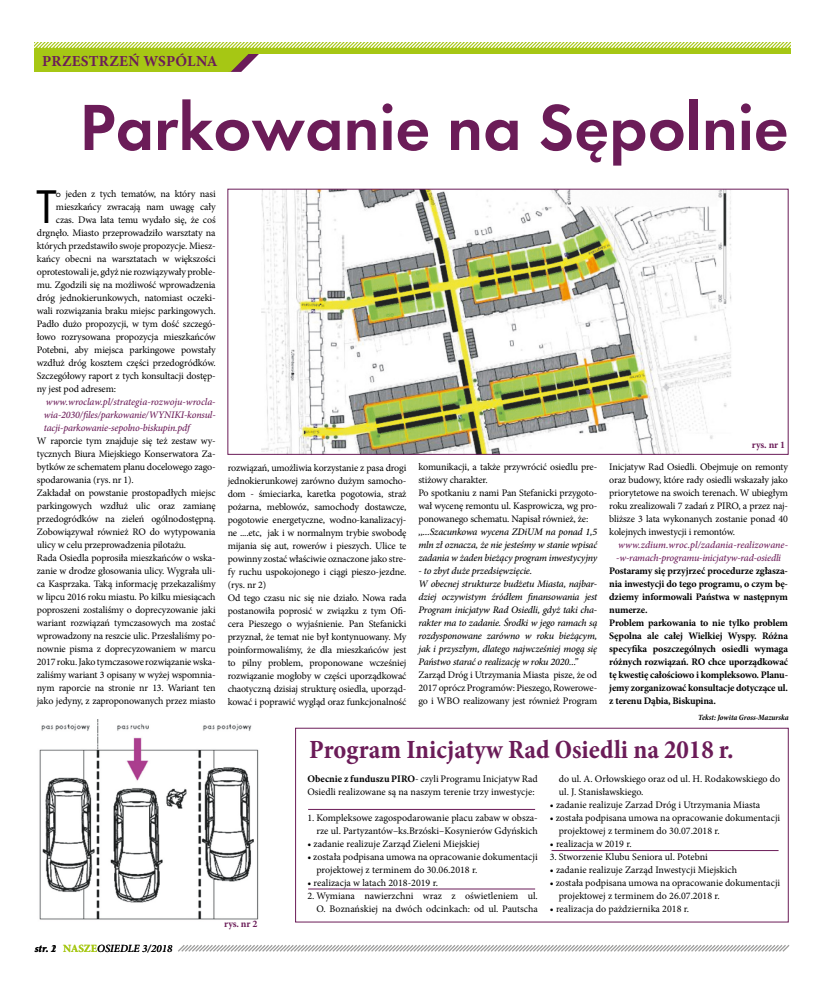
<style>
.page{position:relative;width:820px;height:993px;background:#fff}
.page>*{position:absolute;margin:0;border:0;box-sizing:border-box;transform-origin:0 0}
.t1{font:67.5px "Futura Dem";color:#6b1c58}
.t2{font:49px "Futura Boo";color:#000}
.t3{font:700 condensed 26.5px "Minion Pro";color:#6b1c58}
.t4{font:700 15.3px "Minion Pro";letter-spacing:.02em;color:#6b1c58}
.t5{font:italic 500 11px "Minion Pro";color:#000}
.t6{font:italic 700 11px "Minion Pro";color:#000}
.t7{font:10px/13px "Minion Pro";letter-spacing:-.015em;color:#000}
.t8{font:italic 500 10px/13px "Minion Pro";letter-spacing:-.02em;color:#000;text-align:justify}
.t9{font:700 10px/13px "Minion Pro";letter-spacing:-.015em;color:#000}
.t10{font:italic 500 10px/13px "Minion Pro";letter-spacing:-.02em;color:#6b1c58;text-align:justify}
.t11{font:700 10px "Minion Pro";letter-spacing:-.015em;color:#6b1c58}
.t12{font:italic 700 condensed 8px "Minion Pro";letter-spacing:-.005em;color:#000}
.s1{font-family:"Futura Boo"}
.s2{font-weight:700}
.s3{font-weight:700;font-style:normal;color:#a6c714}
</style>
<div class="page">
<svg style="left:178px;top:945px;width:612px;height:7px"></svg>
<svg style="left:34px;top:42px;width:757px;height:30px"></svg>
<img style="left:39px;top:719px;width:220px;height:201px">
<hr style="left:308px;top:809px;width:227px;height:1px;background:#6b1c58">
<hr style="left:308px;top:888px;width:227px;height:1px;background:#6b1c58">
<hr style="left:551px;top:850px;width:227px;height:1px;background:#6b1c58">
<img style="left:261px;top:191px;width:471px;height:261px">
<h3 class="t4" style="left:42px;top:50px;width:177px">PRZESTRZEŃ WSPÓLNA</h3>
<h1 class="t1" style="left:79px;top:87px;width:710px">Parkowanie na Sępolnie</h1>
<h2 class="t2" style="left:37px;top:177px;width:22px">T</h2>
<p class="t7" style="left:56px;top:187px;width:161px"><span class="s1">o</span> jeden z tych tematów, na który nasi</p>
<p class="t7" style="left:56px;top:200px;width:161px">mieszkańcy zwracają nam uwagę cały</p>
<p class="t7" style="left:56px;top:213px;width:161px">czas. Dwa lata temu wydało się, że coś</p>
<p class="t7" style="left:37px;top:226px;width:180px">drgnęło. Miasto przeprowadziło warsztaty na</p>
<p class="t7" style="left:37px;top:239px;width:180px">których przedstawiło swoje propozycje. Miesz-</p>
<p class="t7" style="left:37px;top:252px;width:180px">kańcy obecni na warsztatach w większości</p>
<p class="t7" style="left:37px;top:265px;width:180px">oprotestowali je, gdyż nie rozwiązywały proble-</p>
<p class="t7" style="left:37px;top:278px;width:180px">mu. Zgodzili się na możliwość wprowadzenia</p>
<p class="t7" style="left:37px;top:291px;width:180px">dróg jednokierunkowych, natomiast oczeki-</p>
<p class="t7" style="left:37px;top:304px;width:180px">wali rozwiązania braku miejsc parkingowych.</p>
<p class="t7" style="left:37px;top:317px;width:180px">Padło dużo propozycji, w tym dość szczegó-</p>
<p class="t7" style="left:37px;top:330px;width:180px">łowo rozrysowana propozycja mieszkańców</p>
<p class="t7" style="left:37px;top:343px;width:180px">Potebni, aby miejsca parkingowe powstały</p>
<p class="t7" style="left:37px;top:356px;width:180px">wzdłuż dróg kosztem części przedogródków.</p>
<p class="t7" style="left:37px;top:369px;width:180px">Szczegółowy raport z tych konsultacji dostęp-</p>
<p class="t7" style="left:37px;top:382px;width:81px">ny jest pod adresem:</p>
<p class="t10" style="left:44px;top:395px;width:173px">www.wroclaw.pl/strategia-rozwoju-wrocla&shy;wia-2030/files/parkowanie/WYNIKI-konsul&shy;tacji-parkowanie-sepolno-biskupin.pdf</p>
<p class="t7" style="left:37px;top:434px;width:180px">W raporcie tym znajduje się też zestaw wy&shy;tycznych Biura Miejskiego Konserwatora Za&shy;bytków ze schematem planu docelowego zago&shy;spodarowania (rys. nr 1).<br>Zakładał on powstanie prostopadłych miejsc parkingowych wzdłuż ulic oraz zamianę przedogródków na zieleń ogólnodostępną.<br>Zobowiązywał również RO do wytypowania ulicy w celu przeprowadzenia pilotażu.<br>Rada Osiedla poprosiła mieszkańców o wska&shy;zanie w drodze głosowania ulicy. Wygrała uli&shy;ca Kasprzaka. Taką informację przekazaliśmy w lipcu 2016 roku miastu. Po kilku miesiącach poproszeni zostaliśmy o doprecyzowanie jaki wariant rozwiązań tymczasowych ma zostać wprowadzony na reszcie ulic. Przesłaliśmy po&shy;nownie pisma z doprecyzowaniem w marcu 2017 roku. Jako tymczasowe rozwiązanie wska&shy;zaliśmy wariant 3 opisany w wyżej wspomnia&shy;nym raporcie na stronie nr 13. Wariant ten jako jedyny, z zaproponowanych przez miasto</p>
<p class="t5" style="left:35px;top:940px;width:139px"><span class="s2">str. 2</span> <span class="s3">NASZE</span>OSIEDLE 3/2018</p>
<p class="t6" style="left:51px;top:940px;width:7px">1</p>
<p class="t7" style="left:227px;top:461px;width:180px">rozwiązań, umożliwia korzystanie z pasa drogi jednokierunkowej zarówno dużym samocho&shy;dom - śmieciarka, karetka pogotowia, straż pożarna, meblowóz, samochody dostawcze, pogotowie energetyczne, wodno-kanalizacyj&shy;ne ....etc, jak i w normalnym trybie swobodę mijania się aut, rowerów i pieszych. Ulice te powinny zostać właściwie oznaczone jako stre&shy;fy ruchu uspokojonego i ciągi pieszo-jezdne. (rys. nr 2)<br>Od tego czasu nic się nie działo. Nowa rada postanowiła poprosić w związku z tym Ofi&shy;cera Pieszego o wyjaśnienie. Pan Stefanicki przyznał, że temat nie był kontynuowany. My poinformowaliśmy, że dla mieszkańców jest to pilny problem, proponowane wcześniej rozwiązanie mogłoby w części uporządkować chaotyczną dzisiaj strukturę osiedla, uporząd&shy;kować i poprawić wygląd oraz funkcjonalność</p>
<p class="t7" style="left:418px;top:460px;width:180px">komunikacji, a także przywrócić osiedlu pre&shy;stiżowy charakter.<br>Po spotkaniu z nami Pan Stefanicki przygoto&shy;wał wycenę remontu ul. Kasprowicza, wg pro&shy;ponowanego schematu. Napisał również, że:</p>
<p class="t8" style="left:418px;top:525px;width:180px">,,...Szacunkowa wycena ZDiUM na ponad 1,5 mln zł oznacza, że nie jesteśmy w stanie wpisać zadania w żaden bieżący program inwestycyjny</p>
<p class="t8" style="left:418px;top:564px;width:180px;text-align:left">- to zbyt duże przedsięwzięcie.<br>W obecnej strukturze budżetu Miasta, najbar&shy;dziej oczywistym źródłem finansowania jest Program inicjatyw Rad Osiedli, gdyż taki cha&shy;rakter ma to zadanie. Środki w jego ramach są rozdysponowane zarówno w roku bieżącym, jak i przyszłym, dlatego najwcześniej mogą się Państwo starać o realizację w roku 2020...”</p>
<p class="t7" style="left:418px;top:668px;width:180px;text-align:justify">Zarząd Dróg i Utrzymania Miasta pisze, że od 2017 oprócz Programów: Pieszego, Rowerowe&shy;go i WBO realizowany jest również Program</p>
<p class="t11" style="left:751px;top:437px;width:35px">rys. nr 1</p>
<p class="t7" style="left:609px;top:460px;width:180px;text-align:justify">Inicjatyw Rad Osiedli. Obejmuje on remonty oraz budowy, które rady osiedli wskazały jako priorytetowe na swoich terenach. W ubiegłym roku zrealizowali 7 zadań z PIRO, a przez naj&shy;bliższe 3 lata wykonanych zostanie ponad 40 kolejnych inwestycji i remontów.</p>
<p class="t10" style="left:616px;top:538px;width:173px">www.zdium.wroc.pl/zadania-realizowane--w-ramach-programu-inicjatyw-rad-osiedli</p>
<p class="t9" style="left:609px;top:563px;width:180px">Postaramy się przyjrzeć procedurze zgłasza&shy;nia inwestycji do tego programu, o czym bę&shy;dziemy informowali Państwa w następnym numerze.<br>Problem parkowania to nie tylko problem Sępolna ale całej Wielkiej Wyspy. Różna specyfika poszczególnych osiedli wymaga różnych rozwiązań. RO chce uporządkować tę kwestię całościowo i kompleksowo. Planu&shy;jemy zorganizować konsultacje dotyczące ul. z terenu Dąbia, Biskupina.</p>
<p class="t12" style="left:698px;top:711px;width:92px">Tekst: Jowita Gross-Mazurska</p>
<h3 class="t3" style="left:309px;top:731px;width:426px">Program Inicjatyw Rad Osiedli na 2018 r.</h3>
<p class="t11" style="left:224px;top:916px;width:35px">rys. nr 2</p>
<p class="t7" style="left:307px;top:771px;width:232px"><span class="s2">Obecnie z funduszu PIRO</span>- czyli Programu Inicjatyw Rad<br>Osiedli realizowane są na naszym terenie trzy inwestycje:</p>
<p class="t7" style="left:307px;top:810px;width:232px;text-align:right">1. Kompleksowe zagospodarowanie placu zabaw w obsza&shy;rze ul. Partyzantów–ks.Brzóski–Kosynierów Gdyńskich</p>
<p class="t7" style="left:307px;top:836px;width:174px">• zadanie realizuje Zarząd Zieleni Miejskiej</p>
<p class="t7" style="left:316px;top:849px;width:223px;text-indent:-9px">• została podpisana umowa na opracowanie dokumentacji projektowej z terminem do 30.06.2018 r.</p>
<p class="t7" style="left:307px;top:875px;width:132px">• realizacja w latach 2018-2019 r.</p>
<p class="t7" style="left:307px;top:888px;width:232px;text-align:right">2. Wymiana nawierzchni wraz z oświetleniem ul.<br>O. Boznańskiej na dwóch odcinkach: od ul. Pautscha</p>
<p class="t7" style="left:558px;top:771px;width:223px">do ul. A. Orłowskiego oraz od ul. H. Rodakowskiego do ul. J. Stanisławskiego.</p>
<p class="t7" style="left:549px;top:797px;width:212px">• zadanie realizuje Zarzad Dróg i Utrzymania Miasta</p>
<p class="t7" style="left:558px;top:810px;width:223px;text-indent:-9px">• została podpisana umowa na opracowanie dokumentacji projektowej z terminem do 30.07.2018 r.</p>
<p class="t7" style="left:549px;top:836px;width:83px">• realizacja w 2019 r.</p>
<p class="t7" style="left:549px;top:849px;width:159px">3. Stworzenie Klubu Seniora ul. Potebni</p>
<p class="t7" style="left:549px;top:862px;width:189px">• zadanie realizuje Zarząd Inwestycji Miejskich</p>
<p class="t7" style="left:558px;top:875px;width:223px;text-indent:-9px">• została podpisana umowa na opracowanie dokumentacji projektowej z terminem do 26.07.2018 r.</p>
<p class="t7" style="left:549px;top:901px;width:141px">• realizacja do pażdziernika 2018 r.</p>
</div>
